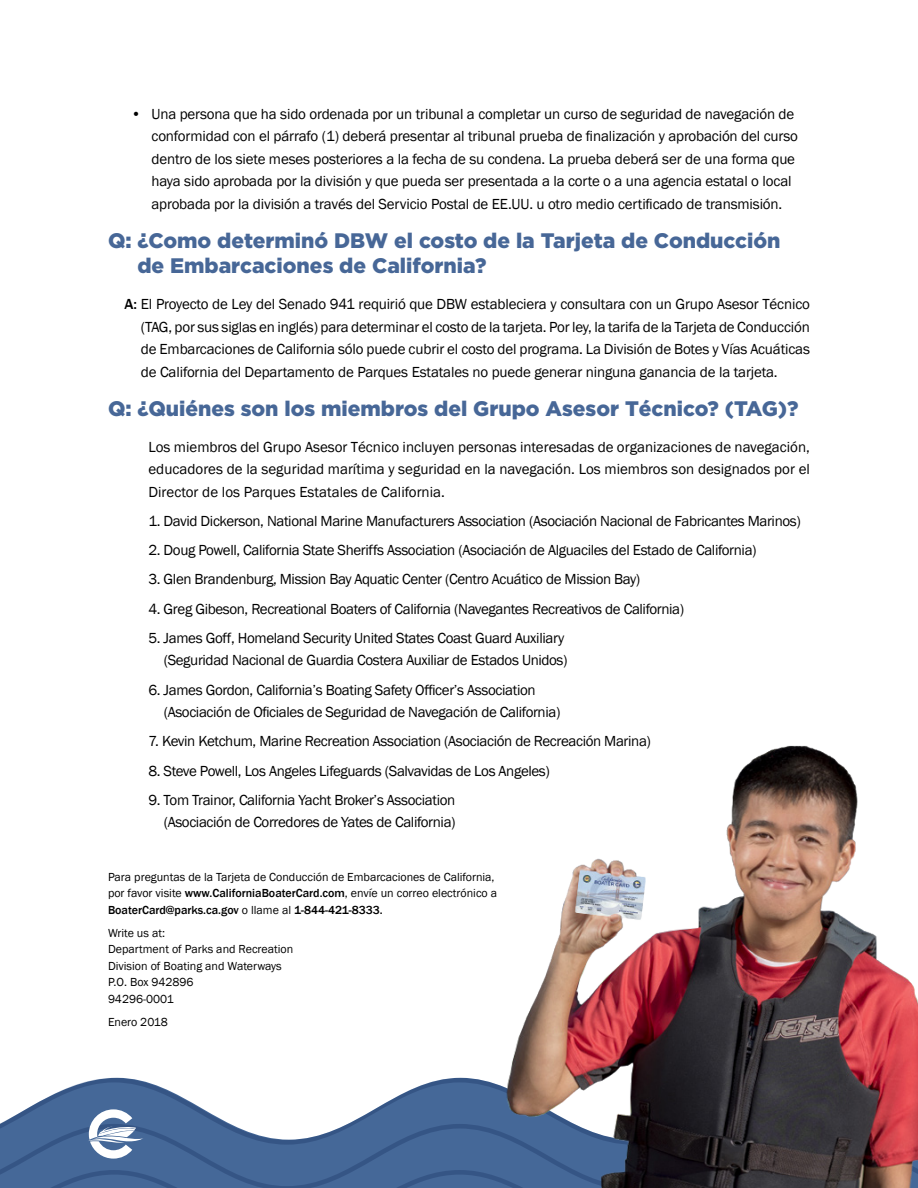
<style>
.page{position:relative;width:918px;height:1188px;background:#fff}
.page>*{position:absolute;margin:0;border:0;box-sizing:border-box;transform-origin:0 0}
.t1{font:900 21px/25.5px "Gotham HTF";color:#476797}
.t2{font:15px/22.5px "Franklin Gothic";letter-spacing:-.025em;color:#000}
.t3{font:12px/16.5px "Franklin Gothic";color:#000}
.s1{font-weight:500}
</style>
<div class="page">
<svg style="left:0;top:1078px;width:499px;height:46px"></svg>
<svg style="left:0;top:1124px;width:499px;height:64px;background:#4c6d9a"></svg>
<svg style="left:391px;top:1170px;width:108px;height:18px;background:#416393"></svg>
<svg style="left:45px;top:1170px;width:138px;height:18px;background:#416393"></svg>
<svg style="left:87px;top:1109px;width:56px;height:50px"></svg>
<img style="left:499px;top:745px;width:419px;height:443px">
<p class="t2" style="left:152px;top:103px;width:648px;text-indent:-20px">• Una persona que ha sido ordenada por un tribunal a completar un curso de seguridad de navegación de conformidad con el párrafo (1) deberá presentar al tribunal prueba de finalización y aprobación del curso dentro de los siete meses posteriores a la fecha de su condena. La prueba deberá ser de una forma que haya sido aprobada por la división y que pueda ser presentada a la corte o a una agencia estatal o local aprobada por la división a través del Servicio Postal de EE.UU. u otro medio certificado de transmisión.</p>
<p class="t1" style="left:137px;top:227px;width:645px;text-indent:-29px">Q: ¿Como determinó DBW el costo de la Tarjeta de Conducción de Embarcaciones de California?</p>
<p class="t2" style="left:141px;top:293px;width:671px;text-align:justify;text-indent:-16px"><span class="s1">A:</span> El Proyecto de Ley del Senado 941 requirió que DBW estableciera y consultara con un Grupo Asesor Técnico (TAG, por sus siglas en inglés) para determinar el costo de la tarjeta. Por ley, la tarifa de la Tarjeta de Conducción de Embarcaciones de California sólo puede cubrir el costo del programa. La División de Botes y Vías Acuáticas de California del Departamento de Parques Estatales no puede generar ninguna ganancia de la tarjeta.</p>
<p class="t1" style="left:108px;top:395px;width:692px">Q: ¿Quiénes son los miembros del Grupo Asesor Técnico? (TAG)?</p>
<p class="t2" style="left:148px;top:436px;width:663px;text-align:justify">Los miembros del Grupo Asesor Técnico incluyen personas interesadas de organizaciones de navegación, educadores de la seguridad marítima y seguridad en la navegación. Los miembros son designados por el Director de los Parques Estatales de California.</p>
<p class="t2" style="left:148px;top:510px;width:654px">1. David Dickerson, National Marine Manufacturers Association (Asociación Nacional de Fabricantes Marinos)</p>
<p class="t2" style="left:148px;top:539px;width:610px">2. Doug Powell, California State Sheriffs Association (Asociación de Alguaciles del Estado de California)</p>
<p class="t2" style="left:148px;top:568px;width:493px">3. Glen Brandenburg, Mission Bay Aquatic Center (Centro Acuático de Mission Bay)</p>
<p class="t2" style="left:148px;top:598px;width:537px">4. Greg Gibeson, Recreational Boaters of California (Navegantes Recreativos de California)</p>
<p class="t2" style="left:148px;top:627px;width:421px;text-align:right">5. James Goff, Homeland Security United States Coast Guard Auxiliary (Seguridad Nacional de Guardia Costera Auxiliar de Estados Unidos)</p>
<p class="t2" style="left:164px;top:679px;width:398px;text-indent:-15px">6. James Gordon, California’s Boating Safety Officer’s Association (Asociación de Oficiales de Seguridad de Navegación de California)</p>
<p class="t2" style="left:148px;top:730px;width:504px">7. Kevin Ketchum, Marine Recreation Association (Asociación de Recreación Marina)</p>
<p class="t2" style="left:148px;top:760px;width:403px">8. Steve Powell, Los Angeles Lifeguards (Salvavidas de Los Angeles)</p>
<p class="t2" style="left:148px;top:789px;width:309px;text-align:right">9. Tom Trainor, California Yacht Broker’s Association (Asociación de Corredores de Yates de California)</p>
<p class="t3" style="left:108px;top:869px;width:391px">Para preguntas de la Tarjeta de Conducción de Embarcaciones de California, por favor visite <span class="s1">www.CaliforniaBoaterCard.com</span>, envíe un correo electrónico a<br><span class="s1">BoaterCard@parks.ca.gov</span> o llame al <span class="s1">1-844-421-8333.</span></p>
<p class="t3" style="left:108px;top:925px;width:187px">Write us at:<br>Department of Parks and Recreation<br>Division of Boating and Waterways<br>P.O. Box 942896<br>94296-0001</p>
<p class="t3" style="left:108px;top:1014px;width:61px">Enero 2018</p>
</div>
